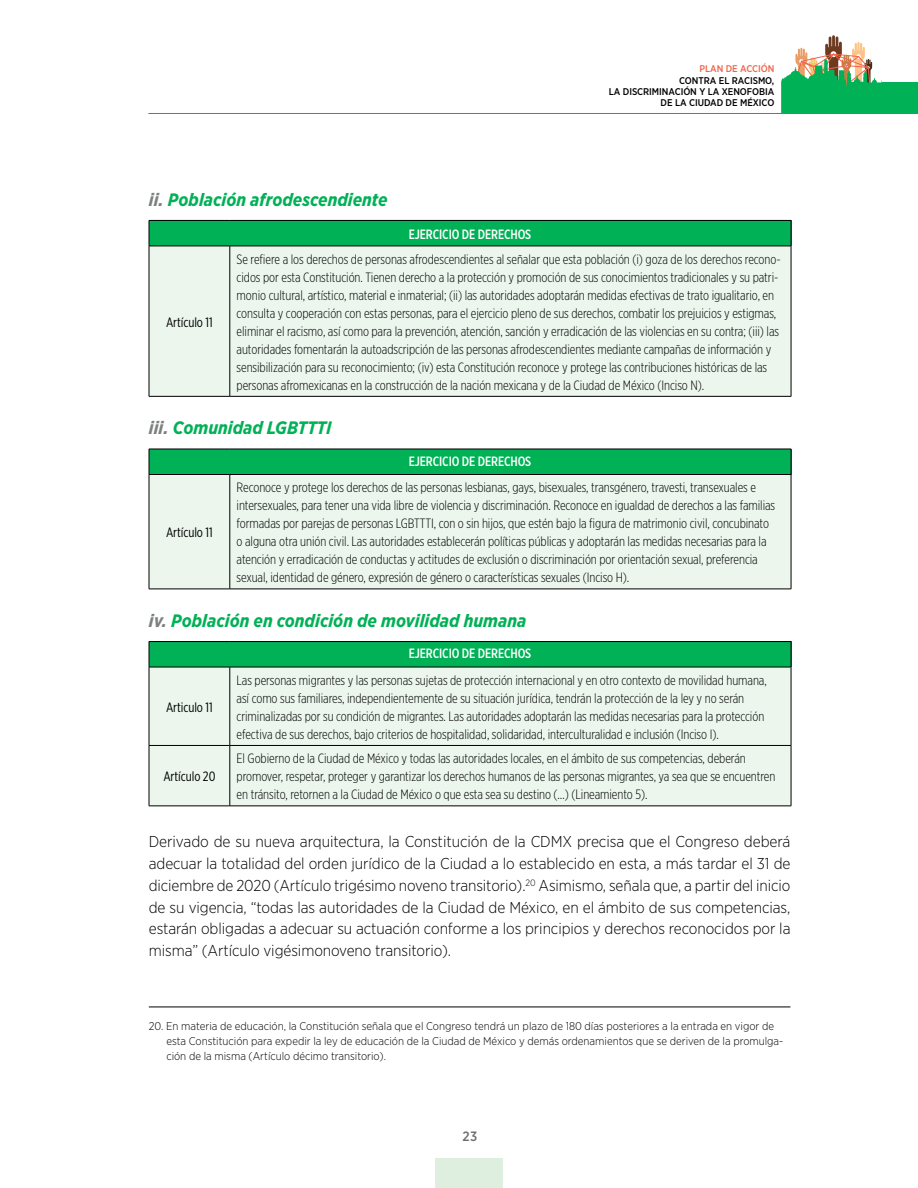
<style>
.page{position:relative;width:918px;height:1188px;background:#fff}
.page>*{position:absolute;margin:0;border:0;box-sizing:border-box;transform-origin:0 0}
.t1{font:italic 700 18px "Gotham Narrow";color:#00b156}
.t2{font:300 15.75px/21.8px "Gotham Narrow";letter-spacing:-.005em;color:#000;text-align:justify}
.t3{font:300 13.5px/18px "Gotham X Narrow";letter-spacing:-.005em;color:#000}
.t4{font:500 13.5px "Gotham X Narrow";letter-spacing:-.005em;color:#fff}
.t5{font:13.5px "Gotham X Narrow";letter-spacing:-.005em;color:#000}
.t6{font:500 13.5px "Gotham Narrow";color:#6d6e71}
.t7{font:300 11.25px/15px "Gotham Narrow";color:#000}
.t8{font:500 9.75px/11.2px "Gotham Narrow";letter-spacing:-.005em;color:#000;text-align:right}
.t9{font:500 9.75px "Gotham Narrow";letter-spacing:-.005em;color:#f16349}
.s1{color:#7c8180}
</style>
<div class="page">
<div style="left:882px;top:82px;width:36px;height:31px;background:#00b156"></div>
<hr style="left:149px;top:113px;width:769px;height:1px;background:#00b156">
<svg style="left:781px;top:35px;width:103px;height:78px"></svg>
<div style="left:435px;top:1158px;width:68px;height:30px;background:#deefe0"></div>
<div style="left:149px;top:220px;width:642px;height:26px;background:#00b156"></div>
<div style="left:150px;top:247px;width:641px;height:149px;background:#ecf6ed"></div>
<hr style="left:149px;top:246px;width:1px;height:150px;background:#000">
<hr style="left:230px;top:246px;width:1px;height:150px;background:#000">
<hr style="left:791px;top:246px;width:1px;height:150px;background:#000">
<hr style="left:149px;top:396px;width:81px;height:1px;background:#000">
<hr style="left:230px;top:396px;width:561px;height:1px;background:#000">
<hr style="left:149px;top:220px;width:81px;height:1px;background:#000">
<svg style="left:149px;top:221px;width:1px;height:25px"></svg>
<hr style="left:230px;top:220px;width:561px;height:1px;background:#000">
<svg style="left:791px;top:221px;width:1px;height:25px"></svg>
<hr style="left:149px;top:246px;width:81px;height:1px;background:#000">
<hr style="left:230px;top:246px;width:561px;height:1px;background:#000">
<div style="left:149px;top:449px;width:642px;height:25px;background:#00b156"></div>
<div style="left:150px;top:475px;width:641px;height:114px;background:#ecf6ed"></div>
<hr style="left:149px;top:449px;width:81px;height:1px;background:#000">
<svg style="left:149px;top:449px;width:1px;height:25px"></svg>
<hr style="left:230px;top:449px;width:561px;height:1px;background:#000">
<svg style="left:791px;top:449px;width:1px;height:25px"></svg>
<hr style="left:149px;top:474px;width:81px;height:1px;background:#000">
<hr style="left:149px;top:475px;width:1px;height:114px;background:#000">
<hr style="left:230px;top:474px;width:561px;height:1px;background:#000">
<hr style="left:230px;top:475px;width:1px;height:114px;background:#000">
<hr style="left:791px;top:475px;width:1px;height:114px;background:#000">
<hr style="left:149px;top:589px;width:81px;height:1px;background:#000">
<hr style="left:230px;top:589px;width:561px;height:1px;background:#000">
<div style="left:149px;top:642px;width:642px;height:25px;background:#00b156"></div>
<div style="left:150px;top:668px;width:641px;height:138px;background:#ecf6ed"></div>
<hr style="left:149px;top:641px;width:81px;height:1px;background:#000">
<svg style="left:149px;top:642px;width:1px;height:25px"></svg>
<hr style="left:230px;top:641px;width:561px;height:1px;background:#000">
<svg style="left:791px;top:642px;width:1px;height:25px"></svg>
<hr style="left:149px;top:667px;width:81px;height:1px;background:#000">
<hr style="left:149px;top:667px;width:1px;height:78px;background:#000">
<hr style="left:230px;top:667px;width:561px;height:1px;background:#000">
<hr style="left:230px;top:667px;width:1px;height:78px;background:#000">
<hr style="left:791px;top:667px;width:1px;height:78px;background:#000">
<hr style="left:149px;top:745px;width:81px;height:1px;background:#000">
<hr style="left:149px;top:746px;width:1px;height:60px;background:#000">
<hr style="left:230px;top:745px;width:561px;height:1px;background:#000">
<hr style="left:230px;top:746px;width:1px;height:60px;background:#000">
<hr style="left:791px;top:746px;width:1px;height:60px;background:#000">
<hr style="left:149px;top:806px;width:81px;height:1px;background:#000">
<hr style="left:230px;top:806px;width:561px;height:1px;background:#000">
<hr style="left:149px;top:1007px;width:641px;height:1px;background:#000">
<h1 class="t1" style="left:149px;top:188px;width:240px"><span class="s1">ii.</span> Población afrodescendiente</h1>
<p class="t4" style="left:409px;top:226px;width:124px">EJERCICIO DE DERECHOS</p>
<p class="t9" style="left:700px;top:63px;width:76px">PLAN DE ACCIÓN</p>
<p class="t8" style="left:609px;top:75px;width:167px">CONTRA EL RACISMO,<br>LA DISCRIMINACIÓN Y LA XENOFOBIA<br>DE LA CIUDAD DE MÉXICO</p>
<p class="t3" style="left:237px;top:250px;width:546px">Se refiere a los derechos de personas afrodescendientes al señalar que esta población (i) goza de los derechos recono&shy;cidos por esta Constitución. Tienen derecho a la protección y promoción de sus conocimientos tradicionales y su patri&shy;monio cultural, artístico, material e inmaterial; (ii) las autoridades adoptarán medidas efectivas de trato igualitario, en consulta y cooperación con estas personas, para el ejercicio pleno de sus derechos, combatir los prejuicios y estigmas, eliminar el racismo, así como para la prevención, atención, sanción y erradicación de las violencias en su contra; (iii) las autoridades fomentarán la autoadscripción de las personas afrodescendientes mediante campañas de información y sensibilización para su reconocimiento; (iv) esta Constitución reconoce y protege las contribuciones históricas de las personas afromexicanas en la construcción de la nación mexicana y de la Ciudad de México (Inciso N).</p>
<h1 class="t1" style="left:149px;top:416px;width:184px"><span class="s1">iii.</span> Comunidad LGBTTTI</h1>
<p class="t4" style="left:409px;top:453px;width:124px">EJERCICIO DE DERECHOS</p>
<p class="t5" style="left:166px;top:314px;width:48px">Artículo 11</p>
<p class="t3" style="left:237px;top:478px;width:540px">Reconoce y protege los derechos de las personas lesbianas, gays, bisexuales, transgénero, travesti, transexuales e intersexuales, para tener una vida libre de violencia y discriminación. Reconoce en igualdad de derechos a las familias formadas por parejas de personas LGBTTTI, con o sin hijos, que estén bajo la figura de matrimonio civil, concubinato o alguna otra unión civil. Las autoridades establecerán políticas públicas y adoptarán las medidas necesarias para la atención y erradicación de conductas y actitudes de exclusión o discriminación por orientación sexual, preferencia sexual, identidad de género, expresión de género o características sexuales (Inciso H).</p>
<h1 class="t1" style="left:149px;top:609px;width:379px"><span class="s1">iv.</span> Población en condición de movilidad humana</h1>
<p class="t4" style="left:409px;top:645px;width:124px">EJERCICIO DE DERECHOS</p>
<p class="t5" style="left:166px;top:524px;width:48px">Artículo 11</p>
<p class="t5" style="left:166px;top:699px;width:48px">Articulo 11</p>
<p class="t3" style="left:237px;top:671px;width:532px">Las personas migrantes y las personas sujetas de protección internacional y en otro contexto de movilidad humana, así como sus familiares, independientemente de su situación jurídica, tendrán la protección de la ley y no serán criminalizadas por su condición de migrantes. Las autoridades adoptarán las medidas necesarias para la protección efectiva de sus derechos, bajo criterios de hospitalidad, solidaridad, interculturalidad e inclusión (Inciso I).</p>
<p class="t3" style="left:237px;top:749px;width:540px">El Gobierno de la Ciudad de México y todas las autoridades locales, en el ámbito de sus competencias, deberán promover, respetar, proteger y garantizar los derechos humanos de las personas migrantes, ya sea que se encuentren en tránsito, retornen a la Ciudad de México o que esta sea su destino (…) (Lineamiento 5).</p>
<p class="t2" style="left:149px;top:831px;width:643px">Derivado de su nueva arquitectura, la Constitución de la CDMX precisa que el Congreso deberá adecuar la totalidad del orden jurídico de la Ciudad a lo establecido en esta, a más tardar el 31 de diciembre de 2020 (Artículo trigésimo noveno transitorio).<sup>20</sup> Asimismo, señala que, a partir del inicio de su vigencia, “todas las autoridades de la Ciudad de México, en el ámbito de sus competencias, estarán obligadas a adecuar su actuación conforme a los principios y derechos reconocidos por la misma” (Artículo vigésimonoveno transitorio).</p>
<p class="t5" style="left:163px;top:768px;width:54px">Artículo 20</p>
<p class="t7" style="left:166px;top:1019px;width:618px;text-indent:-18px">20. En materia de educación, la Constitución señala que el Congreso tendrá un plazo de 180 días posteriores a la entrada en vigor de esta Constitución para expedir la ley de educación de la Ciudad de México y demás ordenamientos que se deriven de la promulga&shy;ción de la misma (Artículo décimo transitorio).</p>
<p class="t6" style="left:462px;top:1127px;width:16px">23</p>
</div>
